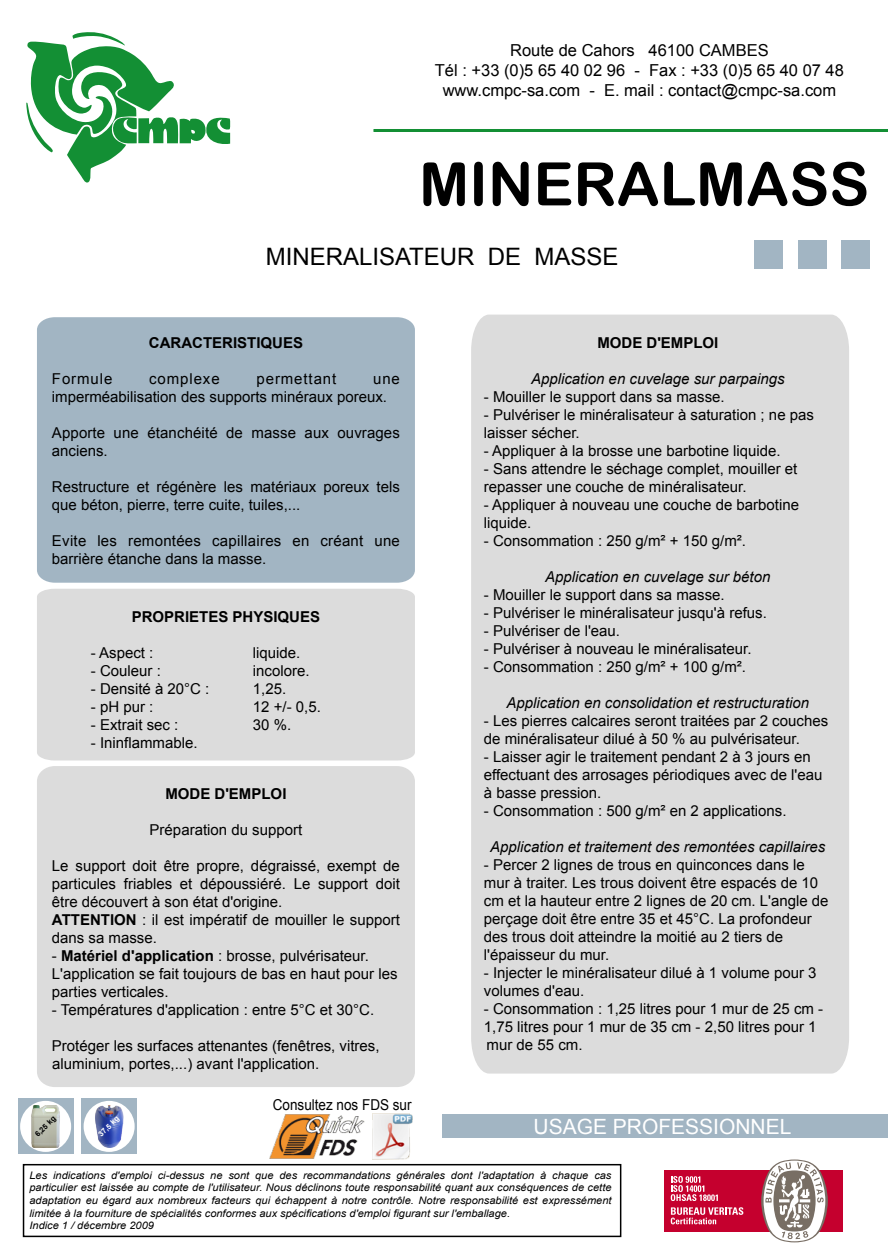
<style>
.page{position:relative;width:888px;height:1260px;background:#fff}
.page>*{position:absolute;margin:0;border:0;box-sizing:border-box;transform-origin:0 0}
.t1{font:60px "Arial Rounded MT Bold";color:#000}
.t2{font:24px "Arial";color:#000}
.t3{font:21px "Arial";color:#fff}
.t4{font:16.5px/19.8px "Arial";color:#000;text-align:center}
.t5{font:15px/18px "Arial";color:#000}
.t6{font:italic 15px "Arial";color:#000}
.t7{font:15px/18px "Arial";letter-spacing:.02em;color:#000}
.t8{font:700 15px "Arial";color:#000}
.t9{font:15px "Arial";letter-spacing:.06em;color:#000}
.t10{font:15px "Arial";color:#000;scale:.9 1}
.t11{font:italic 10.5px/12.8px "Arial";color:#000;scale:1.06 1}
.t12{font:700 7.5px "Arial";color:#000}
.t13{font:700 7.5px "Arial";color:#fff}
.s1{font-weight:700}
</style>
<div class="page">
<hr style="left:374px;top:129px;width:514px;height:3px;background:#138f34">
<div style="left:442px;top:1114px;width:446px;height:24px;background:#a2b5c3"></div>
<div style="left:23px;top:1164px;width:598px;height:73px;border:2px solid #000"></div>
<div style="left:842px;top:240px;width:28px;height:29px;background:#a2b5c3"></div>
<div style="left:798px;top:240px;width:28px;height:29px;background:#a2b5c3"></div>
<div style="left:754px;top:240px;width:29px;height:29px;background:#a2b5c3"></div>
<div style="left:37px;top:589px;width:378px;height:172px;background:#dcdcdc"></div>
<div style="left:37px;top:317px;width:378px;height:266px;background:#a2b5c3"></div>
<div style="left:471px;top:315px;width:378px;height:759px;background:#dcdcdc"></div>
<div style="left:18px;top:1099px;width:55px;height:55px;background:#a2b5c3"></div>
<div style="left:20px;top:1101px;width:51px;height:51px;background:#fff;border-radius:50%"></div>
<img style="left:29px;top:1105px;width:34px;height:43px">
<div style="left:81px;top:1099px;width:56px;height:55px;background:#a2b5c3"></div>
<div style="left:84px;top:1101px;width:51px;height:51px;background:#fff;border-radius:50%"></div>
<img style="left:92px;top:1105px;width:34px;height:43px">
<div style="left:37px;top:766px;width:378px;height:321px;background:#dcdcdc"></div>
<svg style="left:26px;top:32px;width:204px;height:151px"></svg>
<img style="left:269px;top:1115px;width:96px;height:44px">
<img style="left:373px;top:1114px;width:40px;height:45px">
<div style="left:664px;top:1170px;width:179px;height:62px;background:#c5002e"></div>
<svg style="left:671px;top:1176px;width:47px;height:25px"></svg>
<svg style="left:671px;top:1207px;width:72px;height:17px"></svg>
<svg style="left:761px;top:1160px;width:67px;height:82px"></svg>
<p class="t4" style="left:435px;top:41px;width:411px">Route de Cahors 46100 CAMBES<br>Tél : +33 (0)5 65 40 02 96 - Fax : +33 (0)5 65 40 07 48 www.cmpc-sa.com - E. mail : contact@cmpc-sa.com</p>
<h1 class="t1" style="left:419px;top:149px;width:452px">MINERALMASS</h1>
<h2 class="t2" style="left:266px;top:240px;width:354px">MINERALISATEUR DE MASSE</h2>
<p class="t8" style="left:149px;top:332px;width:156px">CARACTERISTIQUES</p>
<p class="t9" style="left:52px;top:368px;width:62px">Formule</p>
<p class="t9" style="left:149px;top:368px;width:72px">complexe</p>
<p class="t9" style="left:257px;top:368px;width:81px">permettant</p>
<p class="t5" style="left:52px;top:369px;width:350px;text-indent:321px">une imperméabilisation des supports minéraux poreux.</p>
<p class="t5" style="left:52px;top:423px;width:349px">Apporte une étanchéité de masse aux ouvrages anciens.</p>
<p class="t5" style="left:52px;top:477px;width:349px">Restructure et régénère les matériaux poreux tels que béton, pierre, terre cuite, tuiles,...</p>
<p class="t7" style="left:52px;top:531px;width:349px">Evite les remontées capillaires en créant une barrière étanche dans la masse.</p>
<p class="t8" style="left:132px;top:606px;width:190px">PROPRIETES PHYSIQUES</p>
<p class="t5" style="left:91px;top:644px;width:64px">- Aspect :</p>
<p class="t5" style="left:253px;top:644px;width:49px">liquide.</p>
<p class="t5" style="left:91px;top:662px;width:72px">- Couleur :</p>
<p class="t5" style="left:253px;top:662px;width:58px">incolore.</p>
<p class="t5" style="left:91px;top:680px;width:120px">- Densité à 20°C :</p>
<p class="t5" style="left:253px;top:680px;width:35px">1,25.</p>
<p class="t5" style="left:91px;top:698px;width:64px">- pH pur :</p>
<p class="t5" style="left:253px;top:698px;width:69px">12 +/- 0,5.</p>
<p class="t5" style="left:91px;top:716px;width:89px">- Extrait sec :</p>
<p class="t5" style="left:253px;top:716px;width:40px">30 %.</p>
<p class="t5" style="left:91px;top:734px;width:108px">- Ininflammable.</p>
<p class="t8" style="left:165px;top:784px;width:123px">MODE D'EMPLOI</p>
<p class="t5" style="left:150px;top:821px;width:154px">Préparation du support</p>
<p class="t5" style="left:52px;top:857px;width:349px">Le support doit être propre, dégraissé, exempt de particules friables et dépoussiéré. Le support doit être découvert à son état d'origine.<br><span class="s1">ATTENTION</span> : il est impératif de mouiller le support dans sa masse.</p>
<p class="t5" style="left:52px;top:947px;width:347px">- <span class="s1">Matériel d'application</span> : brosse, pulvérisateur.<br>L'application se fait toujours de bas en haut pour les parties verticales.</p>
<p class="t5" style="left:52px;top:1001px;width:324px">- Températures d'application : entre 5°C et 30°C.</p>
<p class="t5" style="left:52px;top:1037px;width:329px">Protéger les surfaces attenantes (fenêtres, vitres, aluminium, portes,...) avant l'application.</p>
<p class="t10" style="left:273px;top:1095px;width:156px">Consultez nos FDS sur</p>
<p class="t12" style="left:33px;top:1132px;width:27px;rotate:-45deg">6,25 kg</p>
<p class="t13" style="left:96px;top:1132px;width:27px;rotate:-45deg">37,5 kg</p>
<p class="t8" style="left:597px;top:332px;width:123px">MODE D'EMPLOI</p>
<p class="t6" style="left:531px;top:369px;width:255px">Application en cuvelage sur parpaings</p>
<p class="t5" style="left:484px;top:387px;width:242px">- Mouiller le support dans sa masse.</p>
<p class="t5" style="left:484px;top:405px;width:332px">- Pulvériser le minéralisateur à saturation ; ne pas laisser sécher.</p>
<p class="t5" style="left:484px;top:441px;width:298px">- Appliquer à la brosse une barbotine liquide.</p>
<p class="t5" style="left:484px;top:459px;width:315px">- Sans attendre le séchage complet, mouiller et repasser une couche de minéralisateur.</p>
<p class="t5" style="left:484px;top:495px;width:317px">- Appliquer à nouveau une couche de barbotine liquide.</p>
<p class="t5" style="left:484px;top:531px;width:264px">- Consommation : 250 g/m² + 150 g/m².</p>
<p class="t6" style="left:545px;top:567px;width:227px">Application en cuvelage sur béton</p>
<p class="t5" style="left:484px;top:585px;width:242px">- Mouiller le support dans sa masse.</p>
<p class="t5" style="left:484px;top:603px;width:284px">- Pulvériser le minéralisateur jusqu'à refus.</p>
<p class="t5" style="left:484px;top:621px;width:138px">- Pulvériser de l'eau.</p>
<p class="t5" style="left:484px;top:639px;width:269px">- Pulvériser à nouveau le minéralisateur.</p>
<p class="t5" style="left:484px;top:657px;width:264px">- Consommation : 250 g/m² + 100 g/m².</p>
<p class="t6" style="left:507px;top:693px;width:304px">Application en consolidation et restructuration</p>
<p class="t5" style="left:484px;top:711px;width:346px">- Les pierres calcaires seront traitées par 2 couches de minéralisateur dilué à 50 % au pulvérisateur.</p>
<p class="t5" style="left:484px;top:747px;width:340px">- Laisser agir le traitement pendant 2 à 3 jours en effectuant des arrosages périodiques avec de l'eau à basse pression.</p>
<p class="t5" style="left:484px;top:801px;width:304px">- Consommation : 500 g/m² en 2 applications.</p>
<p class="t6" style="left:490px;top:837px;width:337px">Application et traitement des remontées capillaires</p>
<p class="t5" style="left:484px;top:855px;width:346px">- Percer 2 lignes de trous en quinconces dans le mur à traiter. Les trous doivent être espacés de 10 cm et la hauteur entre 2 lignes de 20 cm. L'angle de perçage doit être entre 35 et 45°C. La profondeur des trous doit atteindre la moitié au 2 tiers de l'épaisseur du mur.</p>
<p class="t5" style="left:484px;top:963px;width:334px">- Injecter le minéralisateur dilué à 1 volume pour 3 volumes d'eau.</p>
<p class="t5" style="left:484px;top:999px;width:341px">- Consommation : 1,25 litres pour 1 mur de 25 cm -<br>1,75 litres pour 1 mur de 35 cm - 2,50 litres pour 1 mur de 55 cm.</p>
<h3 class="t3" style="left:534px;top:1112px;width:259px">USAGE PROFESSIONNEL</h3>
<p class="t11" style="left:29px;top:1169px;width:551px">Les indications d'emploi ci-dessus ne sont que des recommandations générales dont l'adaptation à chaque cas particulier est laissée au compte de l'utilisateur. Nous déclinons toute responsabilité quant aux conséquences de cette adaptation eu égard aux nombreux facteurs qui échappent à notre contrôle. Notre responsabilité est expressément limitée à la fourniture de spécialités conformes aux spécifications d'emploi figurant sur l'emballage.<br>Indice 1 / décembre 2009</p>
</div>
